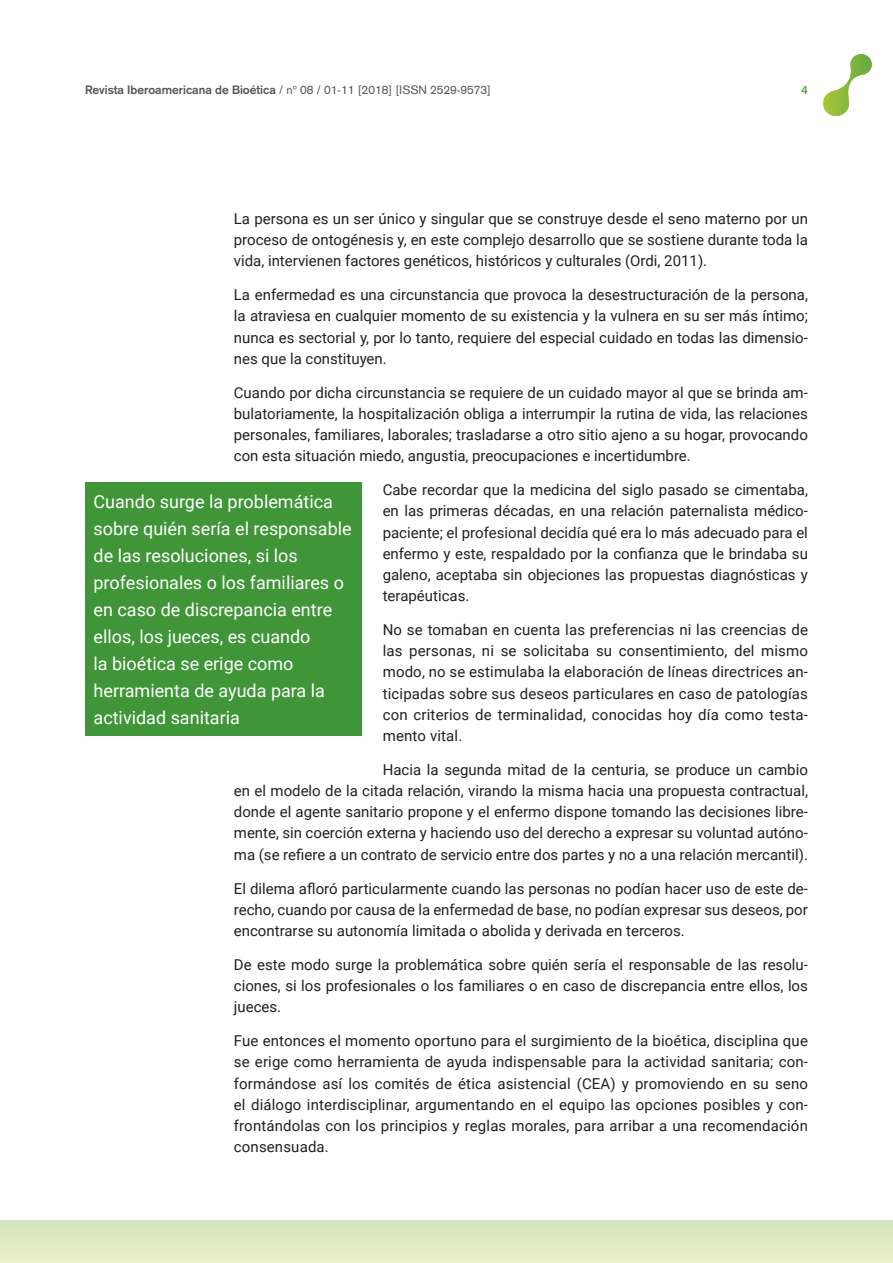
<style>
.page{position:relative;width:893px;height:1263px;background:#fff}
.page>*{position:absolute;margin:0;border:0;box-sizing:border-box;transform-origin:0 0}
.t1{font:18px/27px "Roboto";color:#fff}
.t2{font:15px/21.1px "Roboto";color:#231f20;text-align:justify}
.t3{font:12px "Akzidenz Grotesk";color:#57585a}
.t4{font:700 12px "Akzidenz Grotesk";color:#66a554}
.s1{font-weight:700}
</style>
<div class="page">
<div style="left:0;top:1220px;width:893px;height:43px;background:#deeac2"></div>
<svg style="left:823px;top:54px;width:49px;height:62px"></svg>
<div style="left:85px;top:483px;width:276px;height:253px;background:#3f9537"></div>
<p class="t3" style="left:85px;top:83px;width:407px"><span class="s1">Revista Iberoamericana de Bioética</span> / nº 08 / 01-11 [2018] [ISSN 2529-9573]</p>
<p class="t4" style="left:801px;top:83px;width:8px">4</p>
<p class="t2" style="left:234px;top:207px;width:576px">La persona es un ser único y singular que se construye desde el seno materno por un proceso de ontogénesis y, en este complejo desarrollo que se sostiene durante toda la vida, intervienen factores genéticos, históricos y culturales (Ordi, 2011).</p>
<p class="t2" style="left:234px;top:284px;width:576px">La enfermedad es una circunstancia que provoca la desestructuración de la persona, la atraviesa en cualquier momento de su existencia y la vulnera en su ser más íntimo; nunca es sectorial y, por lo tanto, requiere del especial cuidado en todas las dimensio&shy;nes que la constituyen.</p>
<p class="t2" style="left:234px;top:381px;width:576px">Cuando por dicha circunstancia se requiere de un cuidado mayor al que se brinda am&shy;bulatoriamente, la hospitalización obliga a interrumpir la rutina de vida, las relaciones personales, familiares, laborales; trasladarse a otro sitio ajeno a su hogar, provocando con esta situación miedo, angustia, preocupaciones e incertidumbre.</p>
<p class="t2" style="left:383px;top:479px;width:427px">Cabe recordar que la medicina del siglo pasado se cimentaba, en las primeras décadas, en una relación paternalista médico&shy;paciente; el profesional decidía qué era lo más adecuado para el enfermo y este, respaldado por la confianza que le brindaba su galeno, aceptaba sin objeciones las propuestas diagnósticas y terapéuticas.</p>
<p class="t2" style="left:383px;top:619px;width:427px">No se tomaban en cuenta las preferencias ni las creencias de las personas, ni se solicitaba su consentimiento, del mismo modo, no se estimulaba la elaboración de líneas directrices an&shy;ticipadas sobre sus deseos particulares en caso de patologías con criterios de terminalidad, conocidas hoy día como testa&shy;mento vital.</p>
<p class="t2" style="left:234px;top:758px;width:576px;text-indent:149px">Hacia la segunda mitad de la centuria, se produce un cambio en el modelo de la citada relación, virando la misma hacia una propuesta contractual, donde el agente sanitario propone y el enfermo dispone tomando las decisiones libre&shy;mente, sin coerción externa y haciendo uso del derecho a expresar su voluntad autóno&shy;ma (se refiere a un contrato de servicio entre dos partes y no a una relación mercantil).</p>
<p class="t2" style="left:234px;top:877px;width:576px">El dilema afloró particularmente cuando las personas no podían hacer uso de este de&shy;recho, cuando por causa de la enfermedad de base, no podían expresar sus deseos, por encontrarse su autonomía limitada o abolida y derivada en terceros.</p>
<p class="t2" style="left:234px;top:953px;width:576px">De este modo surge la problemática sobre quién sería el responsable de las resolu&shy;ciones, si los profesionales o los familiares o en caso de discrepancia entre ellos, los jueces.</p>
<p class="t2" style="left:234px;top:1030px;width:576px">Fue entonces el momento oportuno para el surgimiento de la bioética, disciplina que se erige como herramienta de ayuda indispensable para la actividad sanitaria; con&shy;formándose así los comités de ética asistencial (CEA) y promoviendo en su seno el diálogo interdisciplinar, argumentando en el equipo las opciones posibles y con&shy;frontándolas con los principios y reglas morales, para arribar a una recomendación consensuada.</p>
<p class="t1" style="left:94px;top:487px;width:260px">Cuando surge la problemática sobre quién sería el responsable de las resoluciones, si los profesionales o los familiares o en caso de discrepancia entre ellos, los jueces, es cuando<br>la bioética se erige como herramienta de ayuda para la actividad sanitaria</p>
</div>
